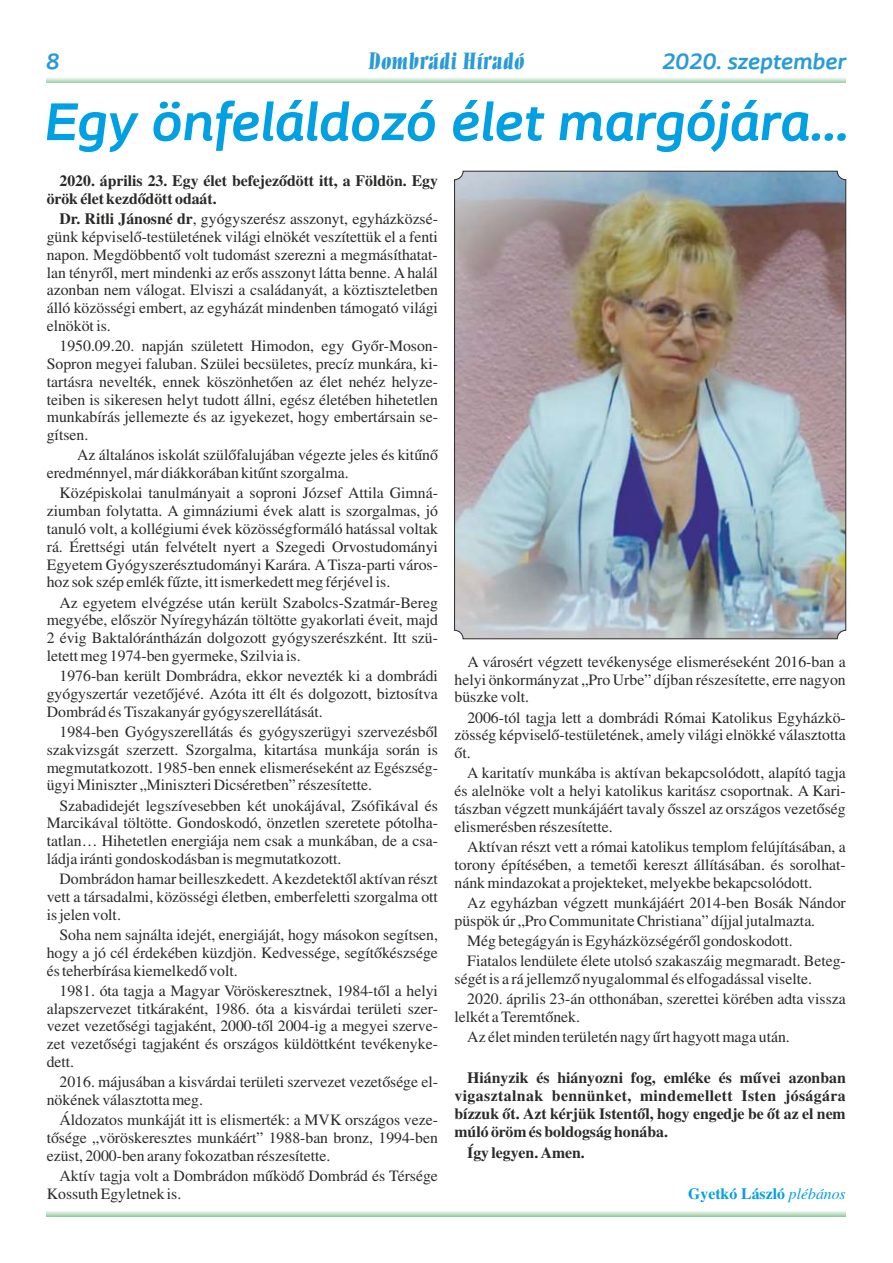
<style>
.page{position:relative;width:893px;height:1263px;background:#fff}
.page>*{position:absolute;margin:0;border:0;box-sizing:border-box;transform-origin:0 0}
.t1{font:italic 700 55.65px "Coloplast";color:#00a0e3}
.t2{font:italic 700 23.1px "Coloplast";color:#299bd7}
.t3{font:23.1px "Allegro BT";color:#299bd7}
.t4{font:15.75px/17.9px "Toronto";color:#2b2a29;text-align:justify}
.t5{font:700 15.75px/18px "Toronto";color:#2b2a29}
.t6{font:700 15.75px "Toronto";color:#00a0e3}
.s1{font-weight:700}
.s2{font-weight:400;font-style:italic}
</style>
<div class="page">
<svg style="left:47px;top:1211px;width:799px;height:5px;background:#c8e4ce"></svg>
<svg style="left:47px;top:78px;width:799px;height:5px;background:#c4e2ca"></svg>
<img style="left:455px;top:171px;width:391px;height:468px;border-radius:9px">
<h2 class="t2" style="left:45px;top:52px;width:15px">8</h2>
<h2 class="t3" style="left:368px;top:51px;width:158px">Dombrádi Híradó</h2>
<h2 class="t2" style="left:661px;top:52px;width:186px">2020. szeptember</h2>
<h1 class="t1" style="left:43px;top:98px;width:806px">Egy önfeláldozó élet margójára…</h1>
<p class="t5" style="left:47px;top:172px;width:393px;text-indent:13px">2020. április 23. Egy élet befejeződött itt, a Földön. Egy örök élet kezdődött odaát.</p>
<p class="t4" style="left:47px;top:211px;width:393px;text-indent:13px"><span class="s1">Dr. Ritli Jánosné dr</span>, gyógyszerész asszonyt, egyházközsé&shy;günk képviselő-testületének világi elnökét veszítettük el a fenti napon. Megdöbbentő volt tudomást szerezni a megmásíthatat&shy;lan tényről, mert mindenki az erős asszonyt látta benne. Ahalál azonban nem válogat. Elviszi a családanyát, a köztiszteletben álló közösségi embert, az egyházát mindenben támogató világi elnököt is.</p>
<p class="t4" style="left:47px;top:338px;width:393px;text-indent:13px">1950.09.20. napján született Himodon, egy Győr-Moson-Sopron megyei faluban. Szülei becsületes, precíz munkára, ki&shy;tartásra nevelték, ennek köszönhetően az élet nehéz helyze&shy;teiben is sikeresen helyt tudott állni, egész életében hihetetlen munkabírás jellemezte és az igyekezet, hogy embertársain se&shy;gítsen.</p>
<p class="t4" style="left:47px;top:447px;width:393px;text-indent:30px">Az általános iskolát szülőfalujában végezte jeles és kitűnő eredménnyel, már diákkorában kitűnt szorgalma.</p>
<p class="t4" style="left:47px;top:485px;width:393px;text-indent:13px">Középiskolai tanulmányait a soproni József Attila Gimná&shy;ziumban folytatta. A gimnáziumi évek alatt is szorgalmas, jó tanuló volt, a kollégiumi évek közösségformáló hatással voltak rá. Érettségi után felvételt nyert a Szegedi Orvostudományi Egyetem Gyógyszerésztudományi Karára. ATisza-parti város&shy;hoz sok szép emlék fűzte, itt ismerkedett meg férjével is.</p>
<p class="t4" style="left:47px;top:594px;width:393px;text-indent:13px">Az egyetem elvégzése után került Szabolcs-Szatmár-Bereg megyébe, először Nyíregyházán töltötte gyakorlati éveit, majd 2 évig Baktalórántházán dolgozott gyógyszerészként. Itt szü&shy;letett meg 1974-ben gyermeke, Szilvia is.</p>
<p class="t4" style="left:47px;top:668px;width:393px;text-indent:13px">1976-ban került Dombrádra, ekkor nevezték ki a dombrádi gyógyszertár vezetőjévé. Azóta itt élt és dolgozott, biztosítva Dombrád és Tiszakanyár gyógyszerellátását.</p>
<p class="t4" style="left:47px;top:724px;width:393px;text-indent:13px">1984-ben Gyógyszerellátás és gyógyszerügyi szervezésből szakvizsgát szerzett. Szorgalma, kitartása munkája során is megmutatkozott. 1985-ben ennek elismeréseként az Egészség&shy;ügyi Miniszter „Miniszteri Dicséretben” részesítette.</p>
<p class="t4" style="left:47px;top:797px;width:393px;text-indent:13px">Szabadidejét legszívesebben két unokájával, Zsófikával és Marcikával töltötte. Gondoskodó, önzetlen szeretete pótolha&shy;tatlan… Hihetetlen energiája nem csak a munkában, de a csa&shy;ládja iránti gondoskodásban is megmutatkozott.</p>
<p class="t4" style="left:47px;top:871px;width:393px;text-indent:13px">Dombrádon hamar beilleszkedett. Akezdetektől aktívan részt vett a társadalmi, közösségi életben, emberfeletti szorgalma ott is jelen volt.</p>
<p class="t4" style="left:47px;top:927px;width:393px;text-indent:13px">Soha nem sajnálta idejét, energiáját, hogy másokon segítsen, hogy a jó cél érdekében küzdjön. Kedvessége, segítőkészsége és teherbírása kiemelkedő volt.</p>
<p class="t4" style="left:47px;top:982px;width:393px;text-indent:13px">1981. óta tagja a Magyar Vöröskeresztnek, 1984-től a helyi alapszervezet titkáraként, 1986. óta a kisvárdai területi szer&shy;vezet vezetőségi tagjaként, 2000-től 2004-ig a megyei szerve&shy;zet vezetőségi tagjaként és országos küldöttként tevékenyke&shy;dett.</p>
<p class="t4" style="left:47px;top:1074px;width:393px;text-indent:13px">2016. májusában a kisvárdai területi szervezet vezetősége el&shy;nökének választotta meg.</p>
<p class="t4" style="left:47px;top:1112px;width:393px;text-indent:13px">Áldozatos munkáját itt is elismerték: a MVK országos veze&shy;tősége „vöröskeresztes munkáért” 1988-ban bronz, 1994-ben ezüst, 2000-ben arany fokozatban részesítette.</p>
<p class="t4" style="left:47px;top:1168px;width:393px;text-indent:13px">Aktív tagja volt a Dombrádon működő Dombrád és Térsége<br>Kossuth Egyletnek is.</p>
<p class="t4" style="left:455px;top:653px;width:393px;text-indent:13px">A városért végzett tevékenysége elismeréseként 2016-ban a helyi önkormányzat „Pro Urbe” díjban részesítette, erre nagyon büszke volt.</p>
<p class="t4" style="left:455px;top:709px;width:393px;text-indent:13px">2006-tól tagja lett a dombrádi Római Katolikus Egyházkö&shy;zösség képviselő-testületének, amely világi elnökké választotta őt.</p>
<p class="t4" style="left:455px;top:765px;width:393px;text-indent:13px">A karitatív munkába is aktívan bekapcsolódott, alapító tagja és alelnöke volt a helyi katolikus karitász csoportnak. A Kari&shy;tászban végzett munkájáért tavaly ősszel az országos vezetőség elismerésben részesítette.</p>
<p class="t4" style="left:455px;top:839px;width:393px;text-indent:13px">Aktívan részt vett a római katolikus templom felújításában, a torony építésében, a temetői kereszt állításában. és sorolhat&shy;nánk mindazokat a projekteket, melyekbe bekapcsolódott.</p>
<p class="t4" style="left:455px;top:894px;width:393px;text-indent:13px">Az egyházban végzett munkájáért 2014-ben Bosák Nándor püspök úr „Pro Communitate Christiana” díjjal jutalmazta.</p>
<p class="t4" style="left:467px;top:931px;width:380px;line-height:20.2px">Még betegágyán is Egyházközségéről gondoskodott.<br>Fiatalos lendülete élete utolsó szakaszáig megmaradt. Beteg-</p>
<p class="t4" style="left:467px;top:969px;width:380px;line-height:20.2px;text-indent:-13px">ségét is a rá jellemző nyugalommal és elfogadással viselte.<br>2020. április 23-án otthonában, szerettei körében adta vissza</p>
<p class="t4" style="left:467px;top:1007px;width:324px;line-height:20.2px;text-indent:-13px">lelkét a Teremtőnek.<br>Az élet minden területén nagy űrt hagyott maga után.</p>
<p class="t5" style="left:454px;top:1069px;width:393px;text-align:justify;text-indent:13px">Hiányzik és hiányozni fog, emléke és művei azonban vigasztalnak bennünket, mindemellett Isten jóságára bízzuk őt. Azt kérjük Istentől, hogy engedje be őt az el nem múló öröm és boldogság honába.</p>
<p class="t5" style="left:467px;top:1144px;width:119px">Így legyen. Amen.</p>
<p class="t6" style="left:688px;top:1186px;width:159px">Gyetkó László <span class="s2">plébános</span></p>
</div>
